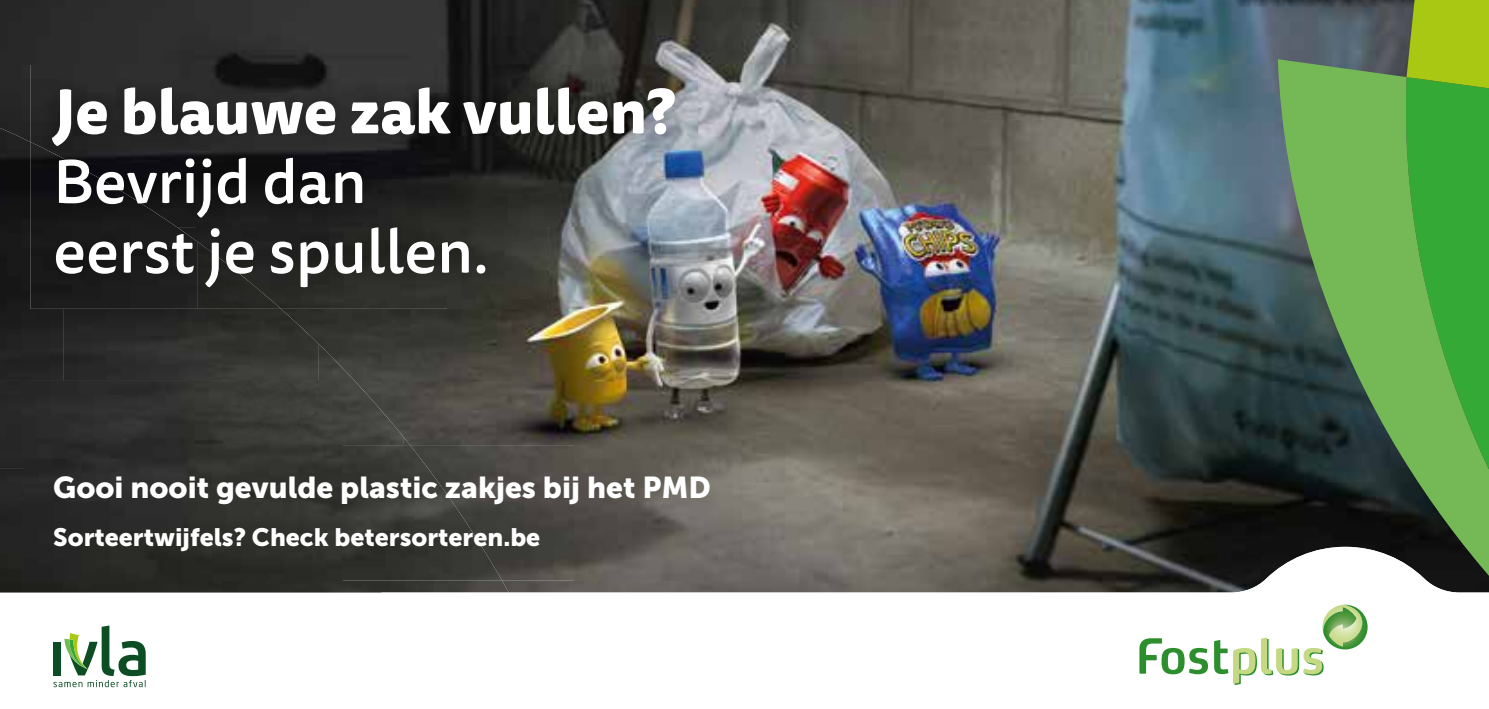
<style>
.page{position:relative;width:1489px;height:709px;background:#fff}
.page>*{position:absolute;margin:0;border:0;box-sizing:border-box;transform-origin:0 0}
.t1{font:500 61px/69.5px "Tisa Sans Pro";color:#fff}
.t2{font:800 61px "Tisa Sans Pro";color:#fff}
.t3{font:30px "Museo Sans 900";color:#fff}
.t4{font:25px "Museo Sans 900";color:#fff}
</style>
<div class="page">
<img style="left:0;top:0;width:1406px;height:688px">
<svg style="left:1277px;top:59px;width:129px;height:629px"></svg>
<svg style="left:1406px;top:0;width:82px;height:593px;background:#55a139"></svg>
<h1 class="t2" style="left:53px;top:65px;width:623px">Je blauwe zak vullen?</h1>
<h1 class="t1" style="left:53px;top:148px;width:437px">Bevrijd dan eerst je spullen.</h1>
<p class="t3" style="left:53px;top:470px;width:659px">Gooi nooit gevulde plastic zakjes bij het PMD</p>
<p class="t4" style="left:53px;top:523px;width:488px">Sorteertwijfels? Check betersorteren.be</p>
</div>
